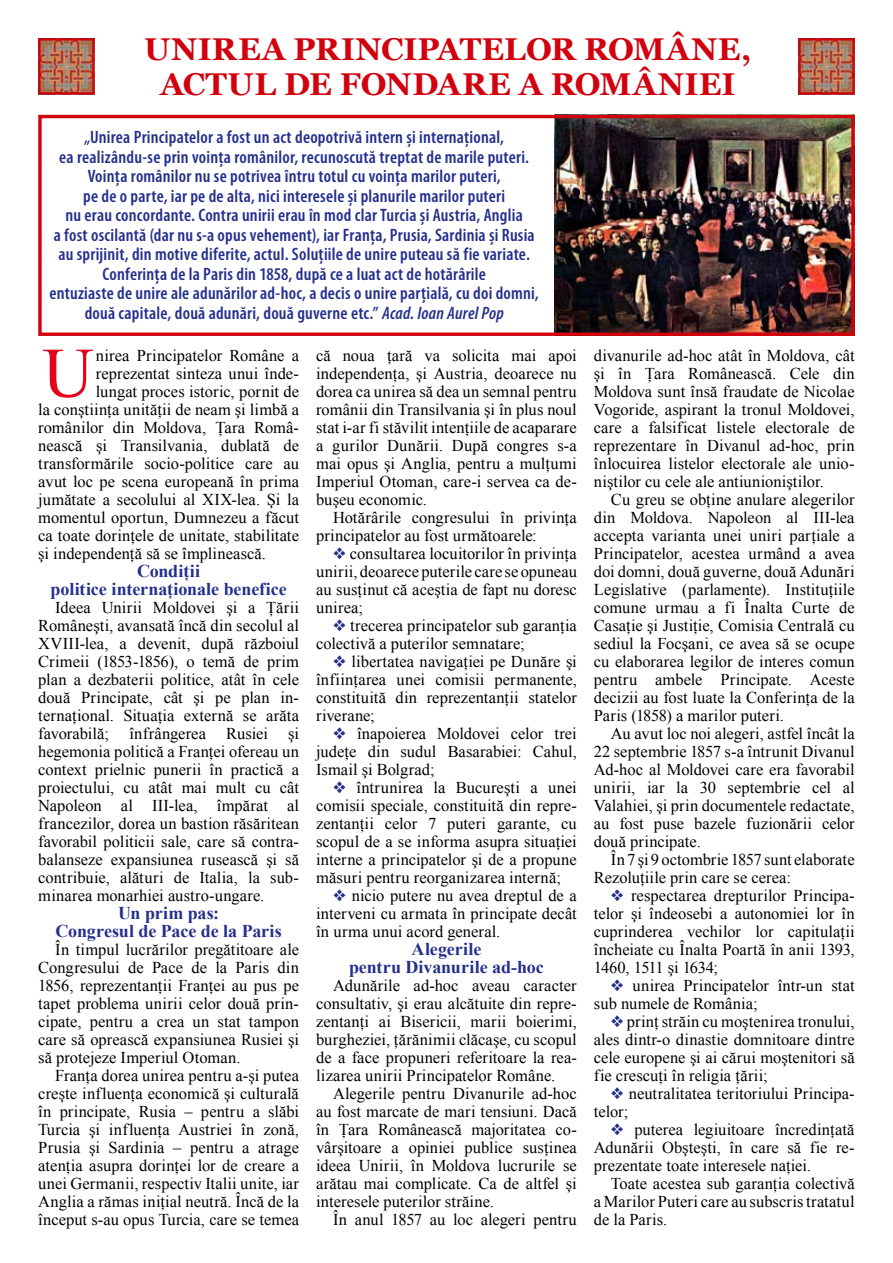
<style>
.page{position:relative;width:893px;height:1263px;background:#fff}
.page>*{position:absolute;margin:0;border:0;box-sizing:border-box;transform-origin:0 0}
.t1{font:70.8px "Times New Roman";color:#e60019}
.t2{font:700 31.5px/34.5px "Georgia";color:#d1010e;text-align:center}
.t3{font:600 condensed 18px/19.5px "Myriad Pro";letter-spacing:.015em;color:#242f8d;text-align:center}
.t4{font:700 18px/18px "Times New Roman";letter-spacing:-.005em;color:#242f8d;text-align:center}
.t5{font:16.5px/18px "Times New Roman";letter-spacing:.005em;color:#000;text-align:justify}
.s1{font-style:italic}
.s2{color:#242f8d}
</style>
<div class="page">
<img style="left:555px;top:119px;width:296px;height:213px">
<div style="left:38px;top:115px;width:817px;height:221px;border:3px solid #d1010e"></div>
<img style="left:41px;top:41px;width:51px;height:51px">
<div style="left:38px;top:38px;width:57px;height:57px;border:2px solid #d1010e"></div>
<img style="left:801px;top:41px;width:51px;height:51px">
<div style="left:798px;top:38px;width:57px;height:57px;border:2px solid #d1010e"></div>
<h2 class="t2" style="left:144px;top:32px;width:609px">UNIREA PRINCIPATELOR ROMÂNE,<br>ACTUL DE FONDARE A ROMÂNIEI</h2>
<p class="t3" style="left:50px;top:127px;width:491px">„Unirea Principatelor a fost un act deopotrivă intern și internațional,<br>ea realizându-se prin voința românilor, recunoscută treptat de marile puteri.<br>Voința românilor nu se potrivea întru totul cu voința marilor puteri,<br>pe de o parte, iar pe de alta, nici interesele și planurile marilor puteri<br>nu erau concordante. Contra unirii erau în mod clar Turcia și Austria, Anglia<br>a fost oscilantă (dar nu s-a opus vehement), iar Franța, Prusia, Sardinia și Rusia au sprijinit, din motive diferite, actul. Soluțiile de unire puteau să fie variate.<br>Conferința de la Paris din 1858, după ce a luat act de hotărârile<br>entuziaste de unire ale adunărilor ad-hoc, a decis o unire parțială, cu doi domni, două capitale, două adunări, două guverne etc.” <span class="s1">Acad. Ioan Aurel Pop</span></p>
<h1 class="t1" style="left:43px;top:325px;width:53px">U</h1>
<p class="t5" style="left:96px;top:346px;width:205px">nirea Principatelor Române a</p>
<p class="t5" style="left:96px;top:364px;width:205px">reprezentat sinteza unui înde-</p>
<p class="t5" style="left:96px;top:382px;width:205px">lungat proces istoric, pornit de</p>
<p class="t5" style="left:38px;top:400px;width:262px">la conştiinţa unităţii de neam şi limbă a</p>
<p class="t5" style="left:38px;top:418px;width:262px">românilor din Moldova, Ţara Româ-</p>
<p class="t5" style="left:38px;top:436px;width:262px">nească şi Transilvania, dublată de</p>
<p class="t5" style="left:38px;top:454px;width:262px">transformările socio-politice care au</p>
<p class="t5" style="left:38px;top:472px;width:262px">avut loc pe scena europeană în prima</p>
<p class="t5" style="left:38px;top:490px;width:262px">jumătate a secolului al XIX-lea. Şi la</p>
<p class="t5" style="left:38px;top:508px;width:262px">momentul oportun, Dumnezeu a făcut</p>
<p class="t5" style="left:38px;top:526px;width:262px">ca toate dorinţele de unitate, stabilitate</p>
<p class="t5" style="left:38px;top:544px;width:229px">şi independenţă să se împlinească.</p>
<p class="t4" style="left:51px;top:561px;width:238px">Condiţii<br>politice internaţionale benefice</p>
<p class="t5" style="left:38px;top:598px;width:262px;text-indent:17px">Ideea Unirii Moldovei şi a Ţării Româneşti, avansată încă din secolul al XVIII-lea, a devenit, după războiul Crimeii (1853-1856), o temă de prim plan a dezbaterii politice, atât în cele două Principate, cât şi pe plan in&shy;ternaţional. Situaţia externă se arăta favorabilă; înfrângerea Rusiei şi hegemonia politică a Franţei ofereau un context prielnic punerii în practică a proiectului, cu atât mai mult cu cât Napoleon al III-lea, împărat al francezilor, dorea un bastion răsăritean favorabil politicii sale, care să contra&shy;balanseze expansiunea rusească şi să contribuie, alături de Italia, la sub&shy;minarea monarhiei austro-ungare.</p>
<p class="t4" style="left:56px;top:903px;width:228px">Un prim pas:<br>Congresul de Pace de la Paris</p>
<p class="t5" style="left:38px;top:940px;width:262px;text-indent:17px">În timpul lucrărilor pregătitoare ale Congresului de Pace de la Paris din 1856, reprezentanţii Franţei au pus pe tapet problema unirii celor două prin&shy;cipate, pentru a crea un stat tampon care să oprească expansiunea Rusiei şi să protejeze Imperiul Otoman.</p>
<p class="t5" style="left:38px;top:1066px;width:262px;text-indent:17px">Franţa dorea unirea pentru a-şi putea creşte influenţa economică şi culturală în principate, Rusia – pentru a slăbi Turcia şi influenţa Austriei în zonă, Prusia şi Sardinia – pentru a atrage atenţia asupra dorinţei lor de creare a unei Germanii, respectiv Italii unite, iar Anglia a rămas iniţial neutră. Încă de la început s-au opus Turcia, care se temea</p>
<p class="t5" style="left:316px;top:346px;width:262px">că noua ţară va solicita mai apoi independenţa, şi Austria, deoarece nu dorea ca unirea să dea un semnal pentru românii din Transilvania şi în plus noul stat i-ar fi stăvilit intenţiile de acaparare a gurilor Dunării. După congres s-a mai opus şi Anglia, pentru a mulţumi Imperiul Otoman, care-i servea ca de&shy;buşeu economic.</p>
<p class="t5" style="left:316px;top:508px;width:262px;text-indent:17px">Hotărârile congresului în privinţa principatelor au fost următoarele:</p>
<p class="t5" style="left:316px;top:544px;width:262px;text-indent:17px"><span class="s2">❖</span> consultarea locuitorilor în privinţa unirii, deoarece puterile care se opuneau au susţinut că aceştia de fapt nu doresc unirea;</p>
<p class="t5" style="left:316px;top:616px;width:262px;text-indent:17px"><span class="s2">❖</span> trecerea principatelor sub garanţia colectivă a puterilor semnatare;</p>
<p class="t5" style="left:316px;top:652px;width:262px;text-indent:17px"><span class="s2">❖</span> libertatea navigaţiei pe Dunăre şi înfiinţarea unei comisii permanente, constituită din reprezentanţii statelor riverane;</p>
<p class="t5" style="left:316px;top:724px;width:262px;text-indent:17px"><span class="s2">❖</span> înapoierea Moldovei celor trei judeţe din sudul Basarabiei: Cahul, Ismail şi Bolgrad;</p>
<p class="t5" style="left:316px;top:778px;width:262px;text-indent:17px"><span class="s2">❖</span> întrunirea la Bucureşti a unei comisii speciale, constituită din repre&shy;zentanţii celor 7 puteri garante, cu scopul de a se informa asupra situaţiei interne a principatelor şi de a propune măsuri pentru reorganizarea internă;</p>
<p class="t5" style="left:316px;top:886px;width:262px;text-indent:17px"><span class="s2">❖</span> nicio putere nu avea dreptul de a interveni cu armata în principate decât în urma unui acord general.</p>
<p class="t4" style="left:349px;top:939px;width:196px">Alegerile<br>pentru Divanurile ad-hoc</p>
<p class="t5" style="left:316px;top:976px;width:262px;text-indent:17px">Adunările ad-hoc aveau caracter consultativ, şi erau alcătuite din repre&shy;zentanţi ai Bisericii, marii boierimi, burgheziei, ţărănimii clăcaşe, cu scopul de a face propuneri referitoare la rea&shy;lizarea unirii Principatelor Române.</p>
<p class="t5" style="left:316px;top:1084px;width:262px;text-indent:17px">Alegerile pentru Divanurile ad-hoc au fost marcate de mari tensiuni. Dacă în Ţara Românească majoritatea co&shy;vârşitoare a opiniei publice susţinea ideea Unirii, în Moldova lucrurile se arătau mai complicate. Ca de altfel şi interesele puterilor străine.</p>
<p class="t5" style="left:333px;top:1210px;width:245px">În anul 1857 au loc alegeri pentru</p>
<p class="t5" style="left:594px;top:346px;width:262px">divanurile ad-hoc atât în Moldova, cât şi în Ţara Românească. Cele din Moldova sunt însă fraudate de Nicolae Vogoride, aspirant la tronul Moldovei, care a falsificat listele electorale de reprezentare în Divanul ad-hoc, prin înlocuirea listelor electorale ale unio&shy;niştilor cu cele ale antiunioniştilor.</p>
<p class="t5" style="left:594px;top:490px;width:262px;text-indent:17px">Cu greu se obţine anulare alegerilor din Moldova. Napoleon al III-lea accepta varianta unei uniri parţiale a Principatelor, acestea urmând a avea doi domni, două guverne, două Adunări Legislative (parlamente). Instituţiile comune urmau a fi Înalta Curte de Casaţie şi Justiţie, Comisia Centrală cu sediul la Focşani, ce avea să se ocupe cu elaborarea legilor de interes comun pentru ambele Principate. Aceste decizii au fost luate la Conferinţa de la Paris (1858) a marilor puteri.</p>
<p class="t5" style="left:594px;top:724px;width:262px;text-indent:17px">Au avut loc noi alegeri, astfel încât la 22 septembrie 1857 s-a întrunit Divanul Ad-hoc al Moldovei care era favorabil unirii, iar la 30 septembrie cel al Valahiei, şi prin documentele redactate, au fost puse bazele fuzionării celor două principate.</p>
<p class="t5" style="left:594px;top:850px;width:262px;text-indent:17px">În 7 şi 9 octombrie 1857 sunt elaborate<br>Rezoluţiile prin care se cerea:</p>
<p class="t5" style="left:594px;top:886px;width:262px;text-indent:17px"><span class="s2">❖</span> respectarea drepturilor Principa&shy;telor şi îndeosebi a autonomiei lor în cuprinderea vechilor lor capitulaţii încheiate cu Înalta Poartă în anii 1393, 1460, 1511 şi 1634;</p>
<p class="t5" style="left:594px;top:976px;width:262px;text-indent:17px"><span class="s2">❖</span> unirea Principatelor într-un stat sub numele de România;</p>
<p class="t5" style="left:594px;top:1012px;width:262px;text-indent:17px"><span class="s2">❖</span> prinţ străin cu moştenirea tronului, ales dintr-o dinastie domnitoare dintre cele europene şi ai cărui moştenitori să fie crescuţi în religia ţării;</p>
<p class="t5" style="left:594px;top:1084px;width:262px;text-indent:17px"><span class="s2">❖</span> neutralitatea teritoriului Principa&shy;telor;</p>
<p class="t5" style="left:594px;top:1120px;width:262px;text-indent:17px"><span class="s2">❖</span> puterea legiuitoare încredinţată Adunării Obşteşti, în care să fie re&shy;prezentate toate interesele naţiei.</p>
<p class="t5" style="left:594px;top:1174px;width:262px;text-indent:17px">Toate acestea sub garanţia colectivă a Marilor Puteri care au subscris tratatul de la Paris.</p>
</div>
